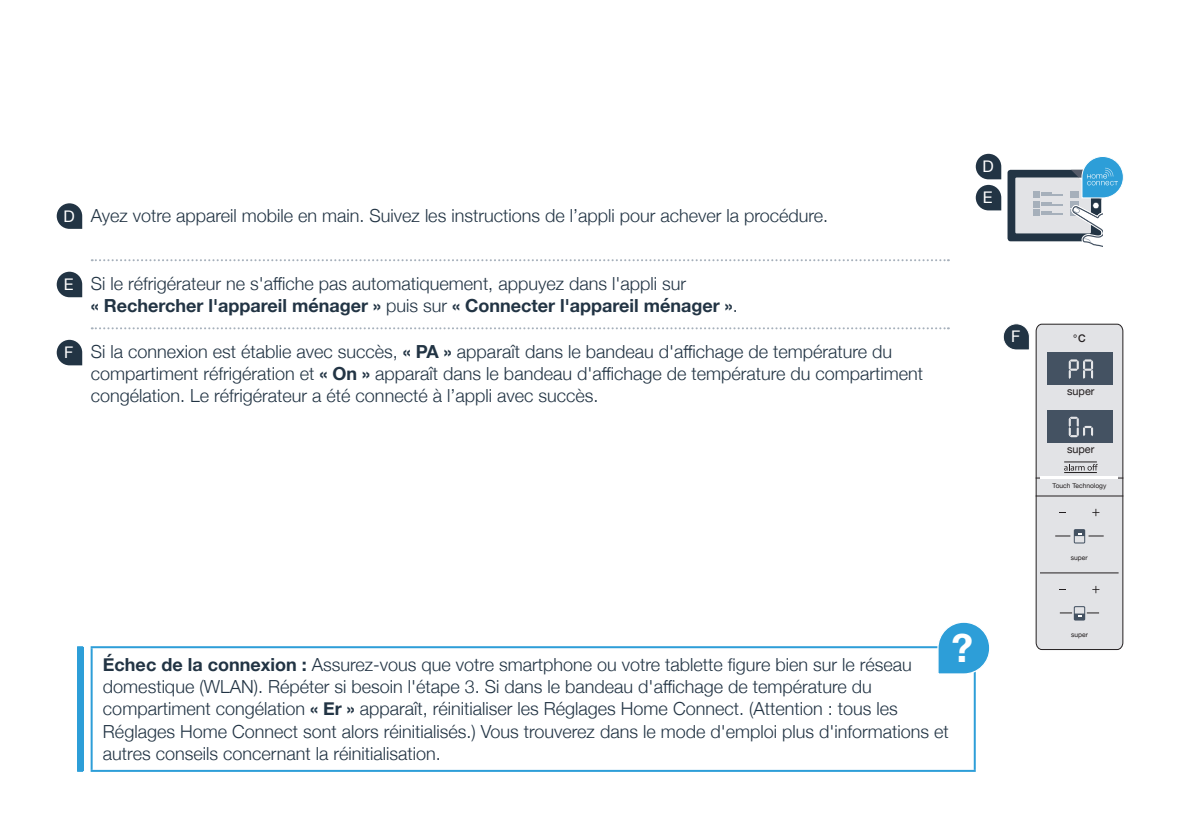
<style>
.page{position:relative;width:1191px;height:840px;background:#fff}
.page>*{position:absolute;margin:0;border:0;box-sizing:border-box;transform-origin:0 0}
.t1{font:700 38.6px "Helvetica Neue";color:#fff}
.t2{font:300 18px/22px "Helvetica Neue";color:#223444}
.t3{font:16px/31px "Helvetica Neue";color:#fff}
.t4{font:10.8px "Helvetica Neue";color:#231f20}
.t5{font:500 10.4px "Helvetica Neue";color:#231f20}
.t6{font:6.6px "Helvetica Neue";color:#231f20}
.s1{font-weight:400;font-size:16px;color:#fff}
.s2{font-weight:700}
</style>
<div class="page">
<svg style="left:1007px;top:156px;width:116px;height:91px"></svg>
<svg style="left:92px;top:259px;width:857px;height:2px"></svg>
<svg style="left:92px;top:327px;width:857px;height:2px"></svg>
<svg style="left:57px;top:203px;width:25px;height:26px"></svg>
<svg style="left:57px;top:271px;width:25px;height:26px"></svg>
<svg style="left:57px;top:339px;width:25px;height:26px"></svg>
<svg style="left:975px;top:154px;width:26px;height:25px"></svg>
<svg style="left:975px;top:185px;width:26px;height:25px"></svg>
<div style="left:77px;top:646px;width:6px;height:124px;background:#2d9ed8"></div>
<hr style="left:91px;top:647px;width:2px;height:122px;background:#2d9ed8">
<hr style="left:91px;top:645px;width:884px;height:2px;background:#2d9ed8">
<hr style="left:973px;top:647px;width:2px;height:122px;background:#2d9ed8">
<hr style="left:91px;top:769px;width:884px;height:2px;background:#2d9ed8">
<svg style="left:1003px;top:323px;width:120px;height:327px"></svg>
<svg style="left:937px;top:622px;width:53px;height:52px"></svg>
<p class="t2" style="left:63px;top:203px;width:766px"><span class="s1">D</span> Ayez votre appareil mobile en main. Suivez les instructions de l’appli pour achever la procédure.</p>
<p class="t2" style="left:91px;top:271px;width:648px;text-indent:-27px"><span class="s1">E</span> Si le réfrigérateur ne s'affiche pas automatiquement, appuyez dans l'appli sur<br><span class="s2">« Rechercher l'appareil ménager »</span> puis sur <span class="s2">« Connecter l'appareil ménager »</span>.</p>
<p class="t2" style="left:91px;top:339px;width:834px;text-indent:-26px"><span class="s1">F</span> Si la connexion est établie avec succès, <span class="s2">« PA »</span> apparaît dans le bandeau d'affichage de température du compartiment réfrigération et <span class="s2">« On »</span> apparaît dans le bandeau d'affichage de température du compartiment congélation. Le réfrigérateur a été connecté à l’appli avec succès.</p>
<p class="t3" style="left:982px;top:152px;width:13px">D<br>E</p>
<p class="t3" style="left:1011px;top:322px;width:11px">F</p>
<h1 class="t1" style="left:951px;top:617px;width:23px">?</h1>
<p class="t2" style="left:103px;top:652px;width:847px"><span class="s2">Échec de la connexion :</span> Assurez-vous que votre smartphone ou votre tablette figure bien sur le réseau domestique (WLAN). Répéter si besoin l'étape 3. Si dans le bandeau d'affichage de température du compartiment congélation <span class="s2">« Er »</span> apparaît, réinitialiser les Réglages Home Connect. (Attention : tous les Réglages Home Connect sont alors réinitialisés.) Vous trouverez dans le mode d'emploi plus d'informations et autres conseils concernant la réinitialisation.</p>
<p class="t5" style="left:1073px;top:330px;width:14px">°C</p>
<p class="t4" style="left:1067px;top:383px;width:29px">super</p>
<p class="t4" style="left:1067px;top:441px;width:29px">super</p>
<p class="t6" style="left:1052px;top:480px;width:55px">Touch Technology</p>
<p class="t6" style="left:1070px;top:552px;width:18px">super</p>
<p class="t6" style="left:1071px;top:629px;width:18px">super</p>
</div>
